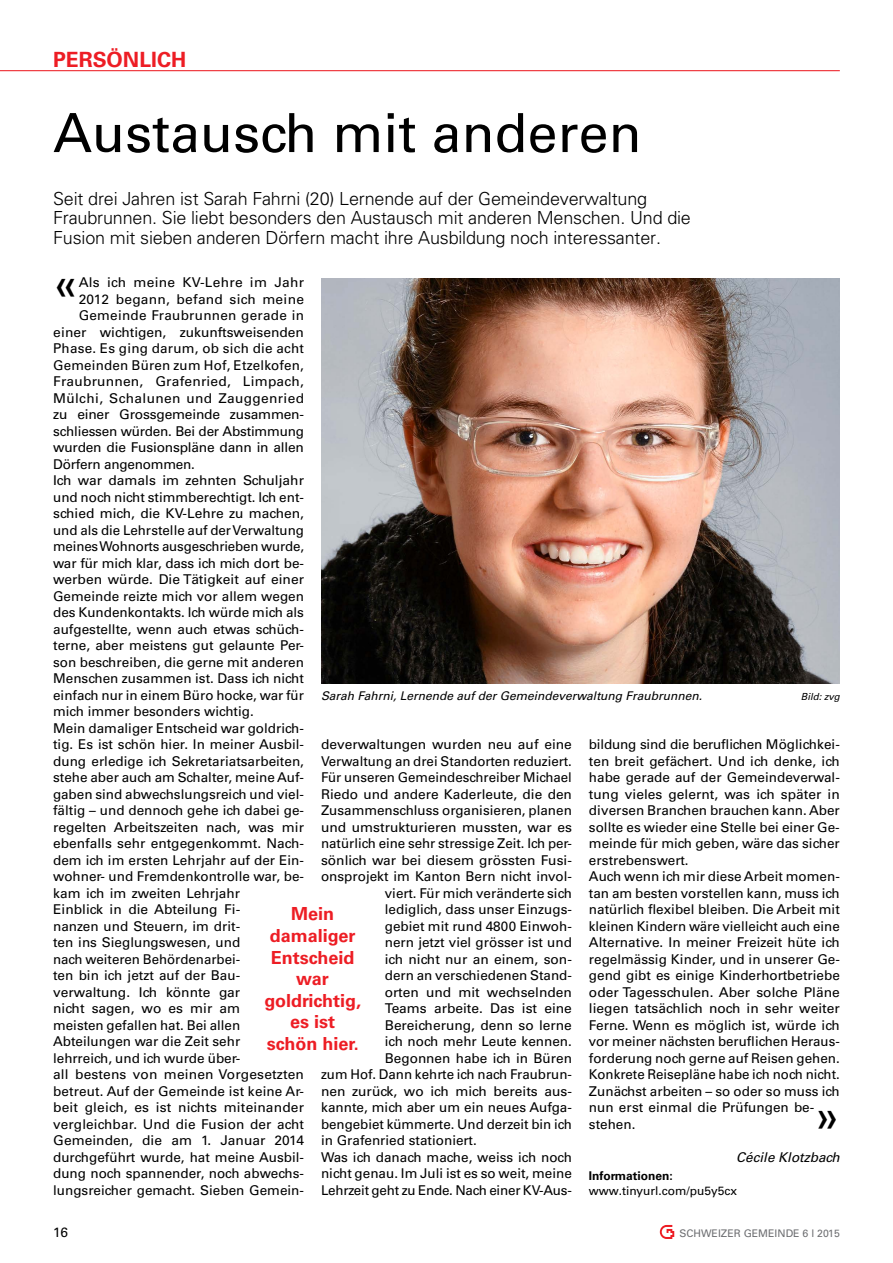
<style>
.page{position:relative;width:893px;height:1263px;background:#fff}
.page>*{position:absolute;margin:0;border:0;box-sizing:border-box;transform-origin:0 0}
.t1{font:54px "Univers LT Std";color:#000}
.t2{font:45.3px "Univers LT Std";color:#000}
.t3{font:700 21px "Univers LT Std";color:#ed1d24}
.t4{font:300 18px/19.5px "Univers LT Std";letter-spacing:-.01em;color:#000}
.t5{font:700 18px/21.6px "Univers LT Std";color:#ed1d24;text-align:center}
.t6{font:13.5px/16.5px "Univers LT Std";color:#000}
.t7{font:13.5px "Univers LT Std";letter-spacing:.02em;color:#000}
.t8{font:13.5px "Univers LT Std";letter-spacing:.025em;color:#000}
.t9{font:italic 13.5px "Univers LT Std";color:#000}
.t10{font:italic 12px "Univers LT Std";color:#000}
.t11{font:12px "Univers LT Std";color:#000}
.t12{font:700 12px "Univers LT Std";color:#000}
.t13{font:10.5px "Univers LT Std";color:#6d6e71}
.t14{font:italic 9.75px "Univers LT Std";color:#000}
</style>
<div class="page">
<hr style="left:0;top:70px;width:840px;height:1px;background:#ed1d24">
<svg style="left:660px;top:1225px;width:14px;height:14px"></svg>
<img style="left:321px;top:279px;width:519px;height:404px">
<h3 class="t3" style="left:53px;top:47px;width:135px">Persönlich</h3>
<h1 class="t1" style="left:53px;top:101px;width:590px">Austausch mit anderen</h1>
<h3 class="t4" style="left:53px;top:189px;width:639px">Seit drei Jahren ist Sarah Fahrni (20) Lernende auf der Gemeindeverwaltung<br>Fraubrunnen. Sie liebt besonders den Austausch mit anderen Menschen. Und die<br>Fusion mit sieben anderen Dörfern macht ihre Ausbildung noch interessanter.</h3>
<p class="t7" style="left:79px;top:274px;width:227px">Als ich meine KV-Lehre im Jahr</p>
<p class="t7" style="left:79px;top:291px;width:227px">2012 begann, befand sich meine</p>
<p class="t7" style="left:79px;top:307px;width:227px">Gemeinde Fraubrunnen gerade in</p>
<p class="t6" style="left:53px;top:324px;width:252px">einer wichtigen, zukunftsweisenden</p>
<p class="t6" style="left:53px;top:340px;width:252px">Phase. Es ging darum, ob sich die acht</p>
<p class="t6" style="left:53px;top:357px;width:252px">Gemeinden Büren zum Hof, Etzelkofen,</p>
<p class="t6" style="left:53px;top:373px;width:252px">Fraubrunnen, Grafenried, Limpach,</p>
<p class="t8" style="left:53px;top:390px;width:252px">Mülchi, Schalunen und Zauggenried</p>
<p class="t6" style="left:53px;top:406px;width:252px">zu einer Grossgemeinde zusammen-</p>
<p class="t6" style="left:53px;top:423px;width:252px">schliessen würden. Bei der Abstimmung</p>
<p class="t6" style="left:53px;top:439px;width:252px">wurden die Fusionspläne dann in allen</p>
<p class="t6" style="left:53px;top:456px;width:143px">Dörfern angenommen.</p>
<p class="t6" style="left:53px;top:472px;width:252px">Ich war damals im zehnten Schuljahr</p>
<p class="t6" style="left:53px;top:489px;width:252px">und noch nicht stimmberechtigt. Ich ent-</p>
<p class="t6" style="left:53px;top:505px;width:252px">schied mich, die KV-Lehre zu machen,</p>
<p class="t6" style="left:53px;top:522px;width:252px">und als die Lehrstelle auf der Verwaltung</p>
<p class="t6" style="left:53px;top:538px;width:252px">meines Wohnorts ausgeschrieben wurde,</p>
<p class="t6" style="left:53px;top:555px;width:252px">war für mich klar, dass ich mich dort be-</p>
<p class="t6" style="left:53px;top:571px;width:252px">werben würde. Die Tätigkeit auf einer</p>
<p class="t6" style="left:53px;top:588px;width:252px">Gemeinde reizte mich vor allem wegen</p>
<p class="t6" style="left:53px;top:604px;width:252px">des Kundenkontakts. Ich würde mich als</p>
<p class="t6" style="left:53px;top:621px;width:252px">aufgestellte, wenn auch etwas schüch-</p>
<p class="t6" style="left:53px;top:637px;width:252px">terne, aber meistens gut gelaunte Per-</p>
<p class="t6" style="left:53px;top:654px;width:252px">son beschreiben, die gerne mit anderen</p>
<p class="t6" style="left:53px;top:670px;width:252px">Menschen zusammen ist. Dass ich nicht</p>
<p class="t6" style="left:53px;top:687px;width:252px">einfach nur in einem Büro hocke, war für</p>
<p class="t6" style="left:53px;top:703px;width:202px">mich immer besonders wichtig.</p>
<p class="t6" style="left:53px;top:720px;width:252px">Mein damaliger Entscheid war goldrich-</p>
<p class="t6" style="left:53px;top:736px;width:252px">tig. Es ist schön hier. In meiner Ausbil-</p>
<p class="t6" style="left:53px;top:753px;width:252px">dung erledige ich Sekretariatsarbeiten,</p>
<p class="t6" style="left:53px;top:769px;width:252px">stehe aber auch am Schalter, meine Auf-</p>
<p class="t6" style="left:53px;top:786px;width:252px">gaben sind abwechslungsreich und viel-</p>
<p class="t6" style="left:53px;top:802px;width:252px">fältig – und dennoch gehe ich dabei ge-</p>
<p class="t6" style="left:53px;top:819px;width:252px">regelten Arbeitszeiten nach, was mir</p>
<p class="t6" style="left:53px;top:835px;width:252px">ebenfalls sehr entgegenkommt. Nach-</p>
<p class="t6" style="left:53px;top:852px;width:252px">dem ich im ersten Lehrjahr auf der Ein-</p>
<p class="t6" style="left:53px;top:868px;width:252px">wohner- und Fremdenkontrolle war, be-</p>
<p class="t6" style="left:53px;top:885px;width:189px">kam ich im zweiten Lehrjahr</p>
<p class="t6" style="left:53px;top:901px;width:189px">Einblick in die Abteilung Fi-</p>
<p class="t6" style="left:53px;top:918px;width:189px">nanzen und Steuern, im drit-</p>
<p class="t6" style="left:53px;top:934px;width:189px">ten ins Sieglungswesen, und</p>
<p class="t6" style="left:53px;top:951px;width:189px">nach weiteren Behördenarbei-</p>
<p class="t6" style="left:53px;top:967px;width:189px">ten bin ich jetzt auf der Bau-</p>
<p class="t6" style="left:53px;top:984px;width:189px">verwaltung. Ich könnte gar</p>
<p class="t6" style="left:53px;top:1000px;width:189px">nicht sagen, wo es mir am</p>
<p class="t6" style="left:53px;top:1017px;width:189px">meisten gefallen hat. Bei allen</p>
<p class="t6" style="left:53px;top:1033px;width:189px">Abteilungen war die Zeit sehr</p>
<p class="t6" style="left:53px;top:1050px;width:189px">lehrreich, und ich wurde über-</p>
<p class="t6" style="left:53px;top:1066px;width:252px">all bestens von meinen Vorgesetzten</p>
<p class="t6" style="left:53px;top:1083px;width:252px">betreut. Auf der Gemeinde ist keine Ar-</p>
<p class="t6" style="left:53px;top:1099px;width:252px">beit gleich, es ist nichts miteinander</p>
<p class="t6" style="left:53px;top:1116px;width:252px">vergleichbar. Und die Fusion der acht</p>
<p class="t6" style="left:53px;top:1132px;width:252px">Gemeinden, die am 1. Januar 2014</p>
<p class="t6" style="left:53px;top:1149px;width:252px">durchgeführt wurde, hat meine Ausbil-</p>
<p class="t6" style="left:53px;top:1165px;width:252px">dung noch spannender, noch abwechs-</p>
<p class="t6" style="left:53px;top:1182px;width:252px">lungsreicher gemacht. Sieben Gemein-</p>
<h2 class="t2" style="left:53px;top:256px;width:27px">«</h2>
<p class="t10" style="left:321px;top:688px;width:383px">Sarah Fahrni, Lernende auf der Gemeindeverwaltung Fraubrunnen.</p>
<p class="t14" style="left:801px;top:690px;width:41px">Bild: zvg</p>
<p class="t6" style="left:321px;top:736px;width:252px">deverwaltungen wurden neu auf eine</p>
<p class="t6" style="left:321px;top:753px;width:252px">Verwaltung an drei Standorten reduziert.</p>
<p class="t6" style="left:321px;top:769px;width:252px">Für unseren Gemeindeschreiber Michael</p>
<p class="t6" style="left:321px;top:786px;width:252px">Riedo und andere Kaderleute, die den</p>
<p class="t6" style="left:321px;top:802px;width:252px">Zusammenschluss organisieren, planen</p>
<p class="t6" style="left:321px;top:819px;width:252px">und umstrukturieren mussten, war es</p>
<p class="t6" style="left:321px;top:835px;width:252px">natürlich eine sehr stressige Zeit. Ich per-</p>
<p class="t6" style="left:321px;top:852px;width:252px">sönlich war bei diesem grössten Fusi-</p>
<p class="t6" style="left:321px;top:868px;width:252px">onsprojekt im Kanton Bern nicht invol-</p>
<p class="t6" style="left:385px;top:885px;width:189px">viert. Für mich veränderte sich</p>
<p class="t6" style="left:385px;top:901px;width:189px">lediglich, dass unser Einzugs-</p>
<p class="t6" style="left:385px;top:918px;width:189px">gebiet mit rund 4800 Einwoh-</p>
<p class="t6" style="left:385px;top:934px;width:189px">nern jetzt viel grösser ist und</p>
<p class="t6" style="left:385px;top:951px;width:189px">ich nicht nur an einem, son-</p>
<p class="t6" style="left:385px;top:967px;width:189px">dern an verschiedenen Stand-</p>
<p class="t6" style="left:385px;top:984px;width:189px">orten und mit wechselnden</p>
<p class="t6" style="left:385px;top:1000px;width:189px">Teams arbeite. Das ist eine</p>
<p class="t6" style="left:385px;top:1017px;width:189px">Bereicherung, denn so lerne</p>
<p class="t6" style="left:385px;top:1033px;width:189px">ich noch mehr Leute kennen.</p>
<p class="t6" style="left:385px;top:1050px;width:189px">Begonnen habe ich in Büren</p>
<p class="t6" style="left:321px;top:1066px;width:252px">zum Hof. Dann kehrte ich nach Fraubrun-</p>
<p class="t6" style="left:321px;top:1083px;width:252px">nen zurück, wo ich mich bereits aus-</p>
<p class="t6" style="left:321px;top:1099px;width:252px">kannte, mich aber um ein neues Aufga-</p>
<p class="t6" style="left:321px;top:1116px;width:252px">bengebiet kümmerte. Und derzeit bin ich</p>
<p class="t6" style="left:321px;top:1132px;width:157px">in Grafenried stationiert.</p>
<p class="t6" style="left:321px;top:1149px;width:252px">Was ich danach mache, weiss ich noch</p>
<p class="t6" style="left:321px;top:1165px;width:252px">nicht genau. Im Juli ist es so weit, meine</p>
<p class="t6" style="left:321px;top:1182px;width:252px">Lehrzeit geht zu Ende. Nach einer KV-Aus-</p>
<p class="t6" style="left:589px;top:736px;width:252px">bildung sind die beruflichen Möglichkei&shy;ten breit gefächert. Und ich denke, ich habe gerade auf der Gemeindeverwal&shy;tung vieles gelernt, was ich später in diversen Branchen brauchen kann. Aber sollte es wieder eine Stelle bei einer Ge&shy;meinde für mich geben, wäre das sicher erstrebenswert.<br>Auch wenn ich mir diese Arbeit momen&shy;tan am besten vorstellen kann, muss ich natürlich flexibel bleiben. Die Arbeit mit kleinen Kindern wäre vielleicht auch eine Alternative. In meiner Freizeit hüte ich regelmässig Kinder, und in unserer Ge&shy;gend gibt es einige Kinderhortbetriebe oder Tagesschulen. Aber solche Pläne liegen tatsächlich noch in sehr weiter Ferne. Wenn es möglich ist, würde ich vor meiner nächsten beruflichen Heraus&shy;forderung noch gerne auf Reisen gehen.<br>Konkrete Reisepläne habe ich noch nicht.<br>Zunächst arbeiten – so oder so muss ich nun erst einmal die Prüfungen be&shy;stehen.</p>
<p class="t9" style="left:736px;top:1149px;width:105px">Cécile Klotzbach</p>
<p class="t12" style="left:589px;top:1168px;width:85px">Informationen:</p>
<p class="t11" style="left:589px;top:1183px;width:150px">www.tinyurl.com/pu5y5cx</p>
<h3 class="t5" style="left:264px;top:903px;width:98px">Mein damaliger<br>Entscheid war goldrichtig, es ist schön hier.</h3>
<p class="t6" style="left:53px;top:1224px;width:16px">16</p>
<p class="t13" style="left:679px;top:1227px;width:162px">SCHWEIZER GEMEINDE 6 l 2015</p>
</div>
